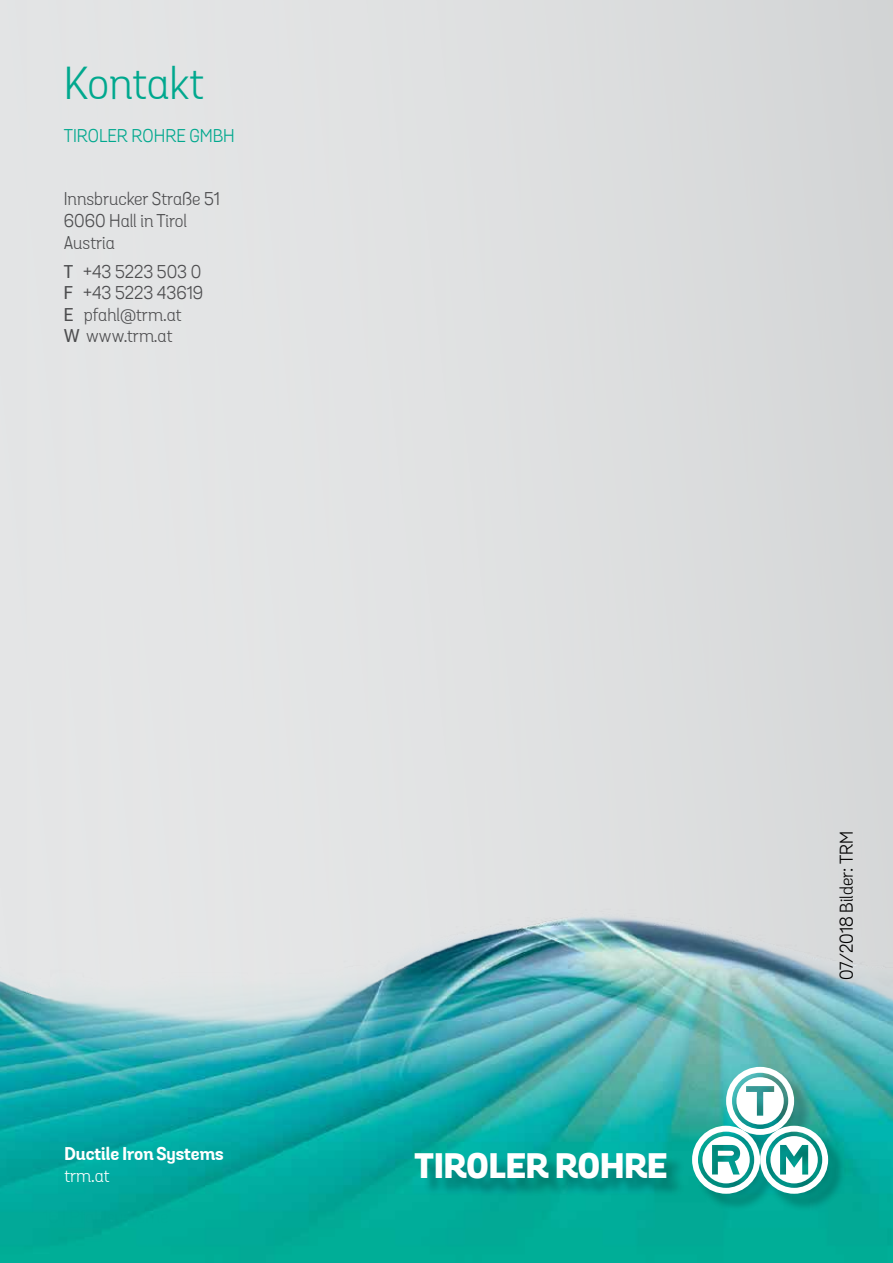
<style>
.page{position:relative;width:893px;height:1263px;background:#e1e2e3}
.page>*{position:absolute;margin:0;border:0;box-sizing:border-box;transform-origin:0 0}
.t1{font:45px "Grota Sans Alt Book 67682";color:#00a88e}
.t2{font:34.5px "Grota Sans Alt Extra Bold 88056";color:#fff}
.t3{font:18px/21.6px "Grota Sans Alt Book 67682";color:#4d4d4f}
.t4{font:18px "Grota Sans Alt Bold 40648";color:#fff}
.t5{font:18px "Grota Sans Alt Book 67682";color:#000}
.t6{font:18px "Grota Sans Alt Book 67682";color:#00a88e}
.t7{font:18px "Grota Sans Alt Book 67682";color:#fff}
.s1{font-family:"Grota Sans Alt Medium 35418"}
</style>
<div class="page">
<img style="left:0;top:902px;width:893px;height:361px">
<div style="left:694px;top:1069px;width:153px;height:143px;background:#000;opacity:.3"></div>
<svg style="left:692px;top:1067px;width:136px;height:127px;background:#81c7c2"></svg>
<div style="left:417px;top:1155px;width:268px;height:42px;background:#000;opacity:.3"></div>
<h1 class="t1" style="left:64px;top:56px;width:142px">Kontakt</h1>
<p class="t6" style="left:64px;top:125px;width:172px">TIROLER ROHRE GMBH</p>
<p class="t3" style="left:64px;top:189px;width:157px">Innsbrucker Straße 51<br>6060 Hall in Tirol<br>Austria</p>
<p class="t3" style="left:64px;top:261px;width:141px"><span class="s1">T</span> +43 5223 503 0<br><span class="s1">F</span> +43 5223 43619<br><span class="s1">E</span> pfahl@trm.at<br><span class="s1">W</span> www.trm.at</p>
<p class="t4" style="left:64px;top:1143px;width:161px">Ductile Iron Systems</p>
<p class="t7" style="left:64px;top:1165px;width:47px">trm.at</p>
<h2 class="t2" style="left:415px;top:1144px;width:254px">TIROLER ROHRE</h2>
<p class="t5" style="left:836px;top:980px;width:151px;rotate:-90deg">07/2018 Bilder: TRM</p>
</div>
